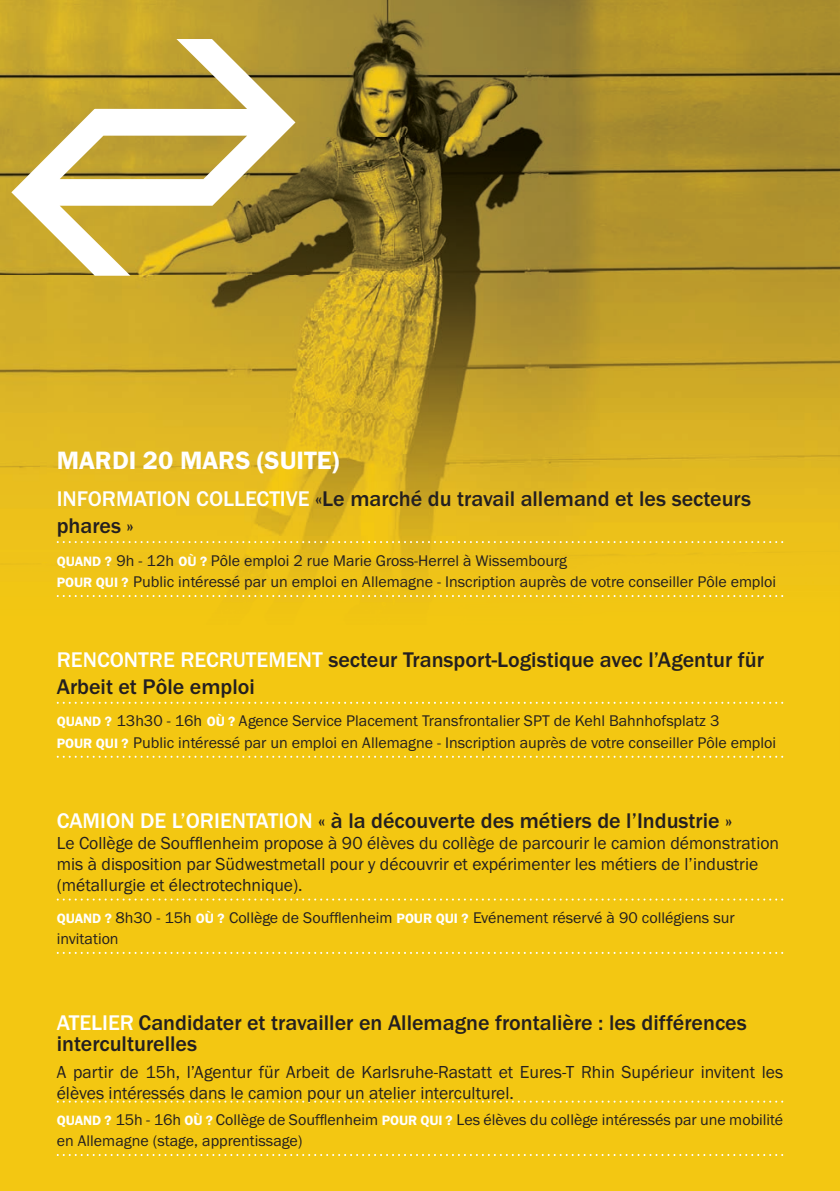
<style>
.page{position:relative;width:840px;height:1191px;background:#fff}
.page>*{position:absolute;margin:0;border:0;box-sizing:border-box;transform-origin:0 0}
.t1{font:26px "Franklin Gothic URW Dem";color:#fff}
.t2{font:500 22px/26.4px "Franklin Gothic URW";color:#231f20}
.t3{font:18px/21px "Franklin Gothic URW Boo";color:#231f20}
.t4{font:16px/21.6px "Franklin Gothic URW Boo";color:#231f20}
.s1{color:#fff}
.s2{font-family:"Franklin Gothic URW Dem";font-size:14px;color:#fff}
</style>
<div class="page">
<div style="left:0;top:0;width:839px;height:1191px;background:#f3c712"></div>
<img style="left:0;top:0;width:839px;height:758px">
<svg style="left:11px;top:39px;width:284px;height:237px;background:#cbb668"></svg>
<svg style="left:57px;top:541px;width:725px;height:2px"></svg>
<svg style="left:57px;top:595px;width:725px;height:2px"></svg>
<svg style="left:57px;top:702px;width:725px;height:2px"></svg>
<svg style="left:57px;top:755px;width:725px;height:2px"></svg>
<svg style="left:57px;top:898px;width:725px;height:2px"></svg>
<svg style="left:57px;top:952px;width:725px;height:2px"></svg>
<svg style="left:57px;top:1100px;width:725px;height:2px"></svg>
<svg style="left:57px;top:1154px;width:725px;height:2px"></svg>
<h1 class="t1" style="left:57px;top:444px;width:284px">MARDI 20 MARS (SUITE)</h1>
<h2 class="t2" style="left:57px;top:486px;width:695px"><span class="s1">INFORMATION COLLECTIVE</span> «Le marché du travail allemand et les secteurs phares »</h2>
<p class="t4" style="left:57px;top:550px;width:720px"><span class="s2">QUAND ?</span> 9h - 12h <span class="s2">OÙ ?</span> Pôle emploi 2 rue Marie Gross-Herrel à Wissembourg<br><span class="s2">POUR QUI ?</span> Public intéressé par un emploi en Allemagne - Inscription auprès de votre conseiller Pôle emploi</p>
<h2 class="t2" style="left:57px;top:647px;width:708px"><span class="s1">RENCONTRE RECRUTEMENT</span> secteur Transport-Logistique avec l’Agentur für<br>Arbeit et Pôle emploi</h2>
<p class="t4" style="left:57px;top:710px;width:720px"><span class="s2">QUAND ?</span> 13h30 - 16h <span class="s2">OÙ ?</span> Agence Service Placement Transfrontalier SPT de Kehl Bahnhofsplatz 3<br><span class="s2">POUR QUI ?</span> Public intéressé par un emploi en Allemagne - Inscription auprès de votre conseiller Pôle emploi</p>
<h2 class="t2" style="left:57px;top:807px;width:677px"><span class="s1">CAMION DE L’ORIENTATION</span> « à la découverte des métiers de l’Industrie »</h2>
<p class="t3" style="left:57px;top:832px;width:723px">Le Collège de Soufflenheim propose à 90 élèves du collège de parcourir le camion démonstration mis à disposition par Südwestmetall pour y découvrir et expérimenter les métiers de l’industrie (métallurgie et électrotechnique).</p>
<p class="t4" style="left:57px;top:907px;width:679px;line-height:21px"><span class="s2">QUAND ?</span> 8h30 - 15h <span class="s2">OÙ ?</span> Collège de Soufflenheim <span class="s2">POUR QUI ?</span> Evénement réservé à 90 collégiens sur invitation</p>
<h2 class="t2" style="left:57px;top:1012px;width:691px;line-height:21px"><span class="s1">ATELIER</span> Candidater et travailler en Allemagne frontalière : les différences interculturelles</h2>
<p class="t3" style="left:57px;top:1061px;width:727px">A partir de 15h, l’Agentur für Arbeit de Karlsruhe-Rastatt et Eures-T Rhin Supérieur invitent les élèves intéressés dans le camion pour un atelier interculturel.</p>
<p class="t4" style="left:57px;top:1109px;width:727px;line-height:21px"><span class="s2">QUAND ?</span> 15h - 16h <span class="s2">OÙ ?</span> Collège de Soufflenheim <span class="s2">POUR QUI ?</span> Les élèves du collège intéressés par une mobilité en Allemagne (stage, apprentissage)</p>
</div>
